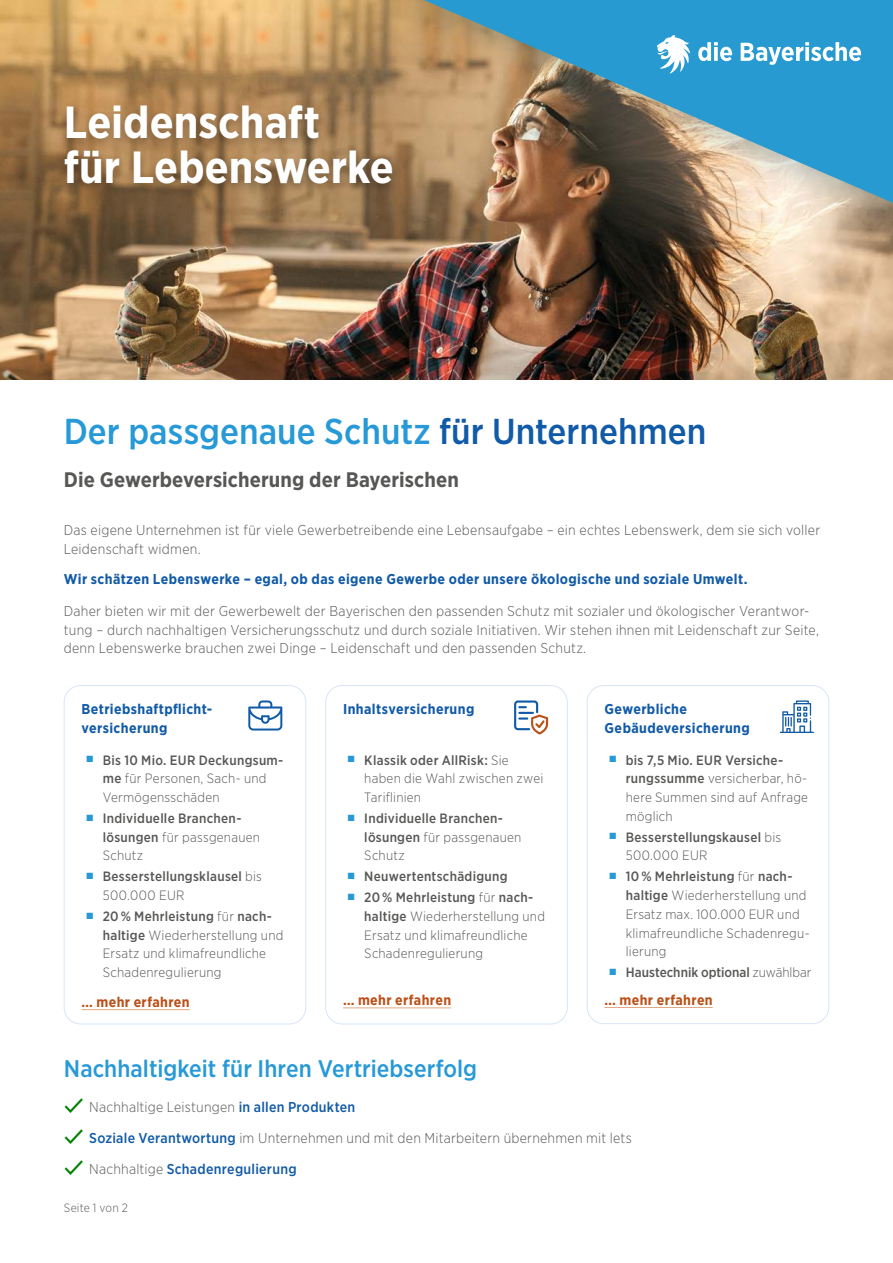
<style>
.page{position:relative;width:893px;height:1263px;background:#fff}
.page>*{position:absolute;margin:0;border:0;box-sizing:border-box;transform-origin:0 0}
.t1{font:700 45px/45px "Gotham Narrow";color:#fff}
.t2{font:500 36px "Gotham Narrow";color:#2699d6}
.t3{font:500 24px "Gotham Narrow";color:#2699d6}
.Produktbezeichnung{font:700 21px "Gotham Narrow";letter-spacing:.005em;color:#575756}
.Copy{font:300 14.25px/18.8px "Gotham Narrow";letter-spacing:.02em;color:#575756}
.t4{font:700 14.25px/18.8px "Gotham Narrow";letter-spacing:.03em;color:#115aa7}
.Copy-2{font:700 14.25px "Gotham Narrow";letter-spacing:.025em;color:#ba5017}
.t5{font:500 14.25px "Gotham Narrow";letter-spacing:.02em;color:#115aa7}
.t6{font:300 13.5px/18.8px "Gotham Narrow";letter-spacing:.015em;color:#575756}
.t7{font:500 13.5px/18.8px "Gotham Narrow";letter-spacing:.02em;color:#575756}
.t8{font:500 13.5px "Gotham Narrow";color:#575756}
.t9{font:300 12px "Gotham Narrow";letter-spacing:.015em;color:#575756}
.s1{color:#115aa7}
.s2{font-weight:500}
.s3{font-weight:300}
.s4{color:#008000}
.s5{font-weight:500;color:#115aa7}
.s6{font-weight:300;color:#575756}
</style>
<div class="page">
<img style="left:0;top:0;width:893px;height:379px">
<div style="left:56px;top:100px;width:346px;height:97px;background:#000;opacity:.32"></div>
<div style="left:373px;top:0;width:520px;height:242px;background:#004564;opacity:.24"></div>
<svg style="left:424px;top:0;width:469px;height:203px;background:#678f9a"></svg>
<svg style="left:698px;top:42px;width:34px;height:19px"></svg>
<svg style="left:741px;top:42px;width:120px;height:23px"></svg>
<svg style="left:657px;top:35px;width:33px;height:38px"></svg>
<hr style="left:82px;top:1009px;width:108px;height:1px;background:#dea984">
<div style="left:64px;top:685px;width:242px;height:339px;border:1px solid #d8e5f7;border-radius:17px"></div>
<hr style="left:605px;top:1007px;width:108px;height:1px;background:#dea984">
<div style="left:587px;top:685px;width:242px;height:339px;border:1px solid #d8e5f7;border-radius:17px"></div>
<hr style="left:343px;top:1007px;width:108px;height:1px;background:#dea984">
<div style="left:325px;top:685px;width:243px;height:339px;border:1px solid #d8e5f7;border-radius:17px"></div>
<svg style="left:248px;top:700px;width:34px;height:30px"></svg>
<svg style="left:780px;top:700px;width:34px;height:33px"></svg>
<svg style="left:514px;top:700px;width:34px;height:34px"></svg>
<h1 class="t1" style="left:64px;top:99px;width:331px">Leidenschaft<br>für Lebenswerke</h1>
<h1 class="t2" style="left:64px;top:409px;width:644px">Der passgenaue Schutz <span class="s1">für Unternehmen</span></h1>
<h2 class="Produktbezeichnung" style="left:64px;top:466px;width:397px">Die Gewerbeversicherung der Bayerischen</h2>
<p class="Copy" style="left:64px;top:520px;width:758px">Das eigene Unternehmen ist für viele Gewerbetreibende eine Lebensaufgabe – ein echtes Lebenswerk, dem sie sich voller<br>Leidenschaft widmen.</p>
<h3 class="t4" style="left:64px;top:570px;width:685px">Wir schätzen Lebenswerke – egal, ob das eigene Gewerbe oder unsere ökologische und soziale Umwelt.</h3>
<p class="Copy" style="left:64px;top:601px;width:757px">Daher bieten wir mit der Gewerbewelt der Bayerischen den passenden Schutz mit sozialer und ökologischer Verantwor&shy;tung – durch nachhaltigen Versicherungsschutz und durch soziale Initiativen. Wir stehen ihnen mit Leidenschaft zur Seite, denn Lebenswerke brauchen zwei Dinge – Leidenschaft und den passenden Schutz.</p>
<h3 class="t4" style="left:82px;top:700px;width:132px">Betriebshaftpflicht&shy;versicherung</h3>
<p class="t6" style="left:103px;top:750px;width:182px;text-indent:-17px"><sup>■</sup> <span class="s2">Bis 10 Mio. EUR Deckungsum&shy;me</span> für Personen, Sach- und<br>Vermögensschäden</p>
<p class="t7" style="left:103px;top:809px;width:159px;text-indent:-17px"><sup>■</sup> Individuelle Branchen&shy;lösungen <span class="s3">für passgenauen<br>Schutz</span></p>
<p class="t7" style="left:103px;top:867px;width:161px;text-indent:-17px"><sup>■</sup> Besserstellungsklausel <span class="s3">bis<br>500.000 EUR</span></p>
<p class="t6" style="left:103px;top:906px;width:182px;text-indent:-17px"><sup>■</sup> <span class="s2">20 % Mehrleistung</span> für <span class="s2">nach&shy;haltige</span> Wiederherstellung und<br>Ersatz und klimafreundliche<br>Schadenregulierung</p>
<p class="Copy-2" style="left:82px;top:992px;width:110px">… mehr erfahren</p>
<h3 class="t4" style="left:343px;top:700px;width:133px">Inhaltsversicherung</h3>
<p class="t6" style="left:364px;top:750px;width:181px;text-indent:-17px"><sup>■</sup> <span class="s2">Klassik oder AllRisk:</span> Sie haben die Wahl zwischen zwei<br>Tariflinien</p>
<p class="t7" style="left:364px;top:809px;width:159px;text-indent:-17px"><sup>■</sup> Individuelle Branchen&shy;lösungen <span class="s3">für passgenauen<br>Schutz</span></p>
<p class="t7" style="left:347px;top:867px;width:162px"><sup>■</sup> Neuwertentschädigung</p>
<p class="t6" style="left:364px;top:888px;width:182px;text-indent:-17px"><sup>■</sup> <span class="s2">20 % Mehrleistung</span> für <span class="s2">nach&shy;haltige</span> Wiederherstellung und<br>Ersatz und klimafreundliche<br>Schadenregulierung</p>
<p class="Copy-2" style="left:343px;top:991px;width:110px">… mehr erfahren</p>
<h3 class="t4" style="left:605px;top:700px;width:147px">Gewerbliche<br>Gebäudeversicherung</h3>
<p class="t6" style="left:626px;top:750px;width:184px;text-indent:-17px"><sup>■</sup> <span class="s2">bis 7,5 Mio. EUR Versiche&shy;rungssumme</span> versicherbar, hö&shy;here Summen sind auf Anfrage möglich</p>
<p class="t7" style="left:626px;top:827px;width:157px;text-indent:-17px"><sup>■</sup> Besserstellungskausel <span class="s3">bis<br>500.000 EUR</span></p>
<p class="t6" style="left:626px;top:867px;width:185px;text-indent:-17px"><sup>■</sup> <span class="s2">10 % Mehrleistung</span> für <span class="s2">nach&shy;haltige</span> Wiederherstellung und<br>Ersatz max. 100.000 EUR und klimafreundliche Schadenregu&shy;lierung</p>
<p class="t8" style="left:609px;top:964px;width:204px"><sup>■</sup> Haustechnik optional <span class="s3">zuwählbar</span></p>
<p class="Copy-2" style="left:605px;top:990px;width:110px">… mehr erfahren</p>
<h2 class="t3" style="left:64px;top:1054px;width:415px">Nachhaltigkeit für Ihren Vertriebserfolg</h2>
<p class="Copy" style="left:64px;top:1098px;width:293px"><span class="s4">✓</span> Nachhaltige Leistungen <span class="s5">in allen Produkten</span></p>
<p class="Copy" style="left:64px;top:1128px;width:570px"><span class="s4">✓</span> <span class="s5">Soziale Verantwortung</span> im Unternehmen und mit den Mitarbeitern übernehmen mit lets</p>
<p class="t5" style="left:64px;top:1160px;width:234px"><span class="s4">✓</span> <span class="s6">Nachhaltige</span> Schadenregulierung</p>
<p class="t9" style="left:64px;top:1200px;width:66px">Seite 1 von 2</p>
</div>
